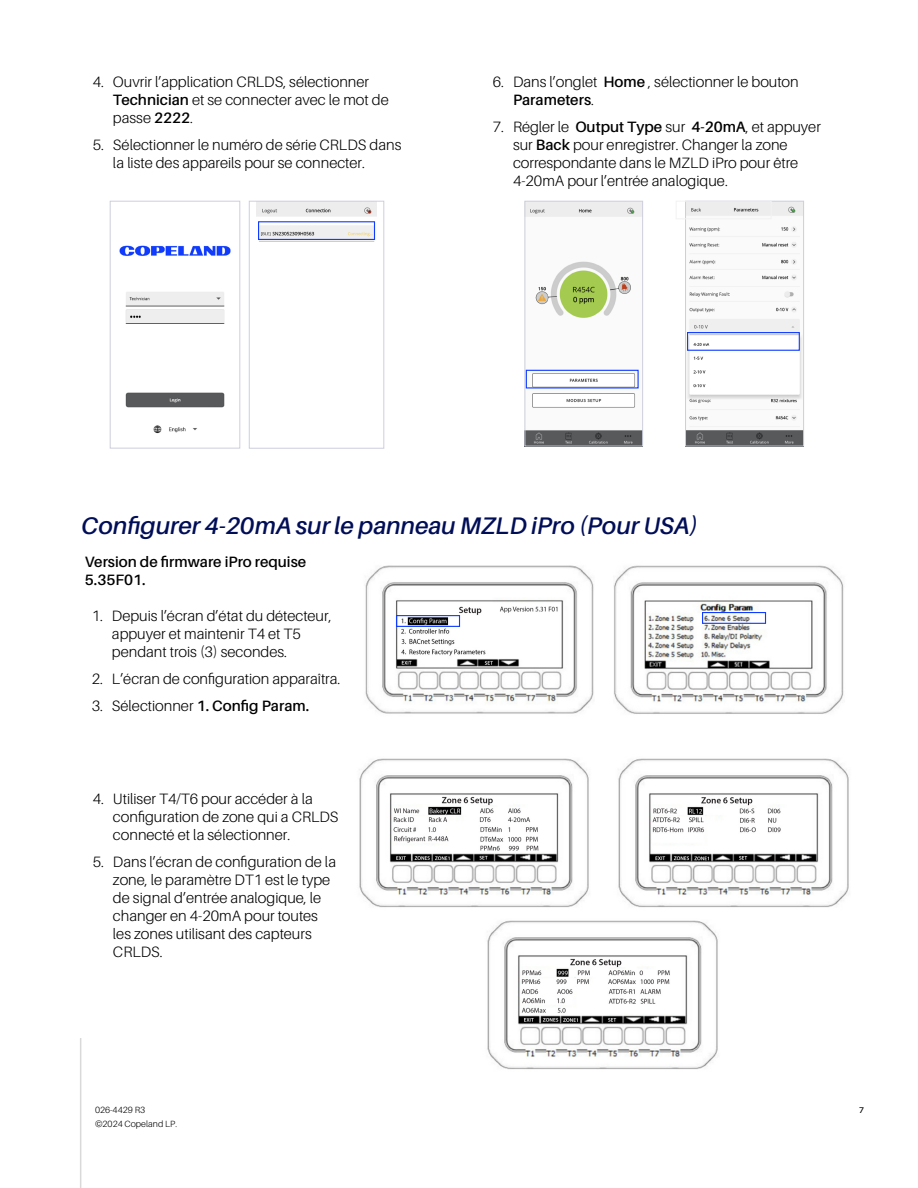
<style>
.page{position:relative;width:918px;height:1188px;background:#fff}
.page>*{position:absolute;margin:0;border:0;box-sizing:border-box;transform-origin:0 0}
.t1{font:italic 600 24px "Aileron";color:#000e57}
.t2{font:300 15px/18px "Aileron";color:#000}
.t3{font:600 15px/18px "Aileron";color:#000}
.t4{font:300 9px "Aileron";color:#000}
.t5{font:600 8.25px "Aileron";color:#000}
.s1{font-weight:600}
</style>
<div class="page">
<hr style="left:80px;top:1038px;width:1px;height:150px;background:#d9d9d9">
<img style="left:359px;top:758px;width:230px;height:150px">
<img style="left:487px;top:920px;width:231px;height:150px">
<img style="left:618px;top:758px;width:231px;height:150px">
<img style="left:119px;top:245px;width:112px;height:189px">
<div style="left:110px;top:201px;width:130px;height:247px;border:1px solid #cccfdd"></div>
<img style="left:257px;top:203px;width:119px;height:39px">
<div style="left:249px;top:201px;width:135px;height:247px;border:1px solid #cccfdd"></div>
<div style="left:258px;top:221px;width:117px;height:19px;border:1px solid #0f3cff"></div>
<img style="left:527px;top:203px;width:114px;height:241px">
<div style="left:525px;top:201px;width:118px;height:245px;border:1px solid #cccfdd"></div>
<img style="left:687px;top:203px;width:115px;height:241px">
<div style="left:685px;top:201px;width:119px;height:245px;border:1px solid #cccfdd"></div>
<div style="left:526px;top:370px;width:113px;height:18px;border:1px solid #0f3cff"></div>
<div style="left:676px;top:201px;width:95px;height:18px;border:1px solid #f2f2f2"></div>
<div style="left:687px;top:332px;width:113px;height:19px;border:1px solid #0f3cff"></div>
<img style="left:614px;top:565px;width:230px;height:149px">
<img style="left:365px;top:565px;width:229px;height:149px">
<div style="left:396px;top:615px;width:64px;height:12px;border:1px solid #0f3cff"></div>
<div style="left:702px;top:612px;width:64px;height:12px;border:1px solid #0f3cff"></div>
<p class="t2" style="left:113px;top:73px;width:277px;text-indent:-20px">4. Ouvrir l’application CRLDS, sélectionner<br><span class="s1">Technician</span> et se connecter avec le mot de passe <span class="s1">2222</span>.</p>
<p class="t2" style="left:113px;top:136px;width:290px;text-indent:-20px">5. Sélectionner le numéro de série CRLDS dans la liste des appareils pour se connecter.</p>
<p class="t2" style="left:513px;top:73px;width:287px;text-indent:-20px">6. Dans l’onglet <span class="s1">Home</span> , sélectionner le bouton<br><span class="s1">Parameters</span>.</p>
<p class="t2" style="left:513px;top:118px;width:309px;text-indent:-20px">7. Régler le <span class="s1">Output Type</span> sur <span class="s1">4-20mA</span>, et appuyer sur <span class="s1">Back</span> pour enregistrer. Changer la zone correspondante dans le MZLD iPro pour être 4-20mA pour l’entrée analogique.</p>
<h1 class="t1" style="left:81px;top:512px;width:618px">Configurer 4-20mA sur le panneau MZLD iPro (Pour USA)</h1>
<p class="t3" style="left:85px;top:552px;width:223px">Version de firmware iPro requise<br>5.35F01.</p>
<p class="t2" style="left:112px;top:607px;width:221px;text-indent:-20px">1. Depuis l’écran d’état du détecteur, appuyer et maintenir T4 et T5 pendant trois (3) secondes.</p>
<p class="t2" style="left:92px;top:670px;width:250px">2. L’écran de configuration apparaîtra.</p>
<p class="t2" style="left:92px;top:697px;width:219px">3. Sélectionner <span class="s1">1. Config Param.</span></p>
<p class="t2" style="left:113px;top:790px;width:227px;text-indent:-20px">4. Utiliser T4/T6 pour accéder à la configuration de zone qui a CRLDS connecté et la sélectionner.</p>
<p class="t2" style="left:113px;top:853px;width:225px;text-indent:-20px">5. Dans l’écran de configuration de la zone, le paramètre DT1 est le type de signal d’entrée analogique, le changer en 4-20mA pour toutes les zones utilisant des capteurs<br>CRLDS.</p>
<p class="t4" style="left:95px;top:1105px;width:52px">026-4429 R3</p>
<p class="t5" style="left:859px;top:1106px;width:6px">7</p>
<p class="t4" style="left:95px;top:1119px;width:84px">©2024 Copeland LP.</p>
</div>
